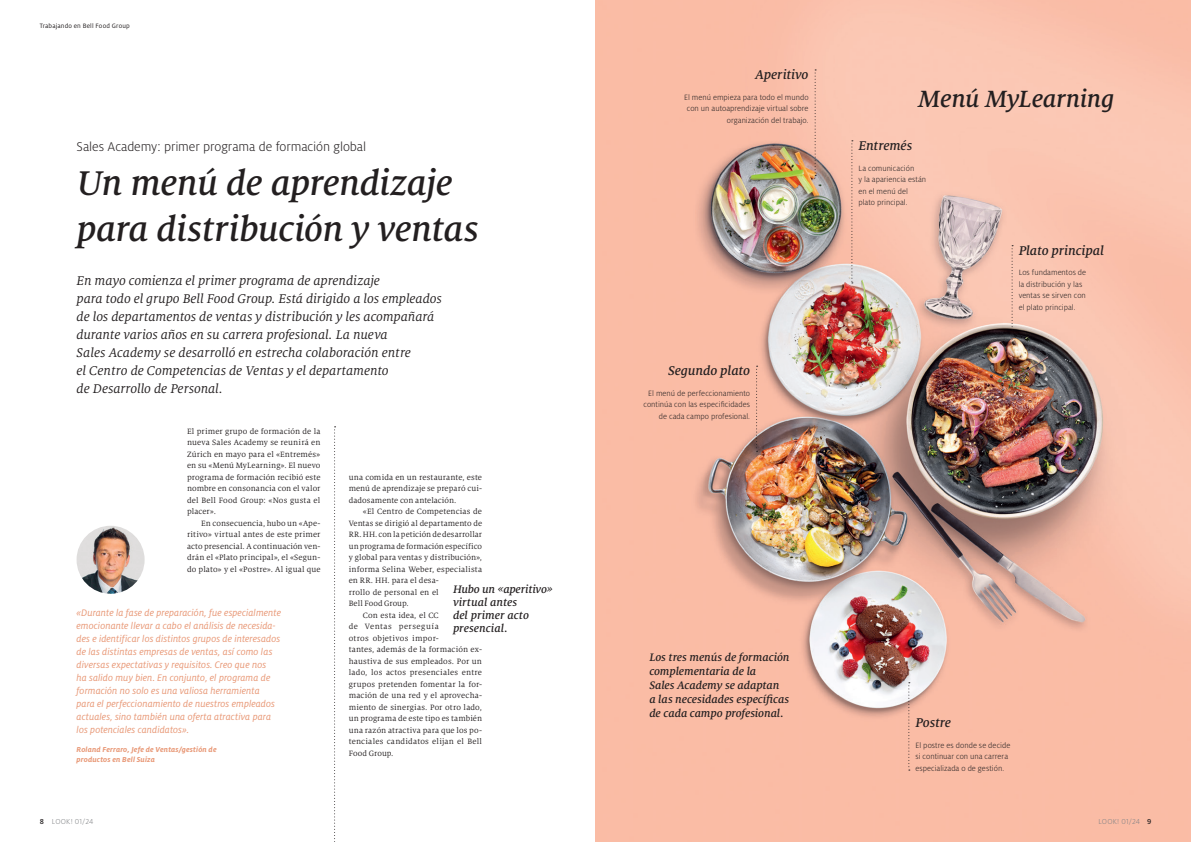
<style>
.page{position:relative;width:1191px;height:842px;background:#fff}
.page>*{position:absolute;margin:0;border:0;box-sizing:border-box;transform-origin:0 0}
.t1{font:italic 500 38px/46px "Milo Serif Pro";letter-spacing:-.015em;color:#231f20}
.t2{font:italic 500 26px "Milo Serif Pro";letter-spacing:-.015em;color:#231f20}
.t3{font:italic 14px/18px "Milo Serif Pro";letter-spacing:-.005em;color:#231f20}
.t4{font:italic 500 14px "Milo Serif Pro";letter-spacing:-.01em;color:#231f20}
.t5{font:300 14px "Milo Pro";letter-spacing:-.005em;color:#231f20}
.t6{font:italic 500 12px/14px "Milo Serif Pro";letter-spacing:-.005em;color:#231f20}
.t7{font:italic 10.5px/13px "Milo Pro";letter-spacing:.005em;color:#e89775}
.t8{font:8.5px/11.5px "Milo Serif Pro";letter-spacing:.015em;color:#231f20;text-align:justify}
.t9{font:300 8.5px/11.5px "Milo Pro";letter-spacing:.005em;color:#231f20}
.t10{font:8.5px "Milo Serif Pro";letter-spacing:.065em;color:#231f20}
.t11{font:italic 700 8px/10px "Milo Pro";letter-spacing:.02em;color:#e89775}
.t12{font:300 8px "Milo Pro";letter-spacing:.025em;color:#808285}
.t13{font:7px "Milo Pro";letter-spacing:.02em;color:#231f20}
.s1{font-weight:500;color:#231f20}
</style>
<div class="page">
<img style="left:595px;top:0;width:596px;height:842px">
<img style="left:77px;top:526px;width:68px;height:68px;border-radius:34px">
<svg style="left:851px;top:140px;width:2px;height:143px"></svg>
<svg style="left:814px;top:69px;width:2px;height:107px"></svg>
<svg style="left:756px;top:366px;width:1px;height:86px"></svg>
<svg style="left:908px;top:682px;width:2px;height:88px"></svg>
<svg style="left:1011px;top:245px;width:2px;height:98px"></svg>
<svg style="left:334px;top:426px;width:1px;height:416px"></svg>
<p class="t13" style="left:40px;top:22px;width:92px">Trabajando en Bell Food Group</p>
<h3 class="t5" style="left:77px;top:139px;width:291px">Sales Academy: primer programa de formación global</h3>
<h1 class="t1" style="left:77px;top:160px;width:404px">Un menú de aprendizaje para distribución y ventas</h1>
<p class="t3" style="left:77px;top:271px;width:367px">En mayo comienza el primer programa de aprendizaje<br>para todo el grupo Bell Food Group. Está dirigido a los empleados de los departamentos de ventas y distribución y les acompañará durante varios años en su carrera profesional. La nueva<br>Sales Academy se desarrolló en estrecha colaboración entre<br>el Centro de Competencias de Ventas y el departamento<br>de Desarrollo de Personal.</p>
<p class="t8" style="left:187px;top:425px;width:135px">El primer grupo de formación de la nueva Sales Academy se reunirá en Zúrich en mayo para el «Entremés» en su «Menú MyLearning». El nuevo programa de formación recibió este nombre en consonancia con el valor del Bell Food Group: «Nos gusta el placer».</p>
<p class="t8" style="left:187px;top:517px;width:135px;text-indent:14px">En consecuencia, hubo un «Ape&shy;ritivo» virtual antes de este primer acto presencial. A continuación ven&shy;drán el «Plato principal», el «Segun&shy;do plato» y el «Postre». Al igual que</p>
<h3 class="t6" style="left:453px;top:583px;width:101px;line-height:13px">Hubo un «aperitivo» virtual antes<br>del primer acto presencial.</h3>
<p class="t8" style="left:349px;top:471px;width:135px">una comida en un restaurante, este menú de aprendizaje se preparó cui&shy;dadosamente con antelación.</p>
<p class="t8" style="left:363px;top:506px;width:121px">«El Centro de Competencias de</p>
<p class="t8" style="left:349px;top:517px;width:135px">Ventas se dirigió al departamento de</p>
<p class="t8" style="left:349px;top:529px;width:135px">RR. HH. con la petición de desarrollar</p>
<p class="t8" style="left:349px;top:540px;width:135px">un programa de formación específico</p>
<p class="t8" style="left:349px;top:552px;width:135px">y global para ventas y distribución»,</p>
<p class="t8" style="left:349px;top:563px;width:135px">informa Selina Weber, especialista</p>
<p class="t8" style="left:349px;top:575px;width:91px">en RR. HH. para el desa-</p>
<p class="t8" style="left:349px;top:586px;width:92px">rrollo de personal en el</p>
<p class="t8" style="left:349px;top:598px;width:61px">Bell Food Group.</p>
<p class="t8" style="left:363px;top:609px;width:77px">Con esta idea, el CC</p>
<p class="t10" style="left:349px;top:622px;width:92px">de Ventas perseguía</p>
<p class="t8" style="left:349px;top:632px;width:92px">otros objetivos impor-</p>
<p class="t8" style="left:349px;top:644px;width:135px">tantes, además de la formación ex-</p>
<p class="t8" style="left:349px;top:655px;width:135px">haustiva de sus empleados. Por un</p>
<p class="t8" style="left:349px;top:667px;width:135px">lado, los actos presenciales entre</p>
<p class="t8" style="left:349px;top:678px;width:135px">grupos pretenden fomentar la for-</p>
<p class="t8" style="left:349px;top:690px;width:135px">mación de una red y el aprovecha-</p>
<p class="t8" style="left:349px;top:701px;width:135px">miento de sinergias. Por otro lado,</p>
<p class="t8" style="left:349px;top:713px;width:135px">un programa de este tipo es también</p>
<p class="t8" style="left:349px;top:724px;width:135px">una razón atractiva para que los po-</p>
<p class="t8" style="left:349px;top:736px;width:135px">tenciales candidatos elijan el Bell</p>
<p class="t8" style="left:349px;top:747px;width:46px">Food Group.</p>
<p class="t7" style="left:77px;top:606px;width:206px">«Durante la fase de preparación, fue especialmente emocionante llevar a cabo el análisis de necesida&shy;des e identificar los distintos grupos de interesados de las distintas empresas de ventas, así como las diversas expectativas y requisitos. Creo que nos<br>ha salido muy bien. En conjunto, el programa de formación no solo es una valiosa herramienta<br>para el perfeccionamiento de nuestros empleados actuales, sino también una oferta atractiva para los potenciales candidatos».</p>
<p class="t11" style="left:77px;top:744px;width:142px">Roland Ferraro, Jefe de Ventas/gestión de productos en Bell Suiza</p>
<h3 class="t4" style="left:755px;top:67px;width:55px">Aperitivo</h3>
<p class="t9" style="left:684px;top:91px;width:126px;text-align:right">El menú empieza para todo el mundo con un autoaprendizaje virtual sobre organización del trabajo.</p>
<h3 class="t4" style="left:668px;top:363px;width:83px">Segundo plato</h3>
<p class="t9" style="left:643px;top:388px;width:108px;text-align:right">El menú de perfeccionamiento continúa con las especificidades de cada campo profesional.</p>
<h2 class="t2" style="left:918px;top:84px;width:198px">Menú MyLearning</h2>
<h3 class="t4" style="left:858px;top:138px;width:55px">Entremés</h3>
<p class="t9" style="left:858px;top:162px;width:69px">La comunicación<br>y la apariencia están en el menú del plato principal.</p>
<h3 class="t4" style="left:1018px;top:243px;width:87px">Plato principal</h3>
<p class="t9" style="left:1018px;top:267px;width:69px">Los fundamentos de la distribución y las ventas se sirven con el plato principal.</p>
<h3 class="t6" style="left:649px;top:650px;width:142px">Los tres menús de formación complementaria de la<br>Sales Academy se adaptan<br>a las necesidades específicas de cada campo profesional.</h3>
<h3 class="t4" style="left:915px;top:715px;width:37px">Postre</h3>
<p class="t9" style="left:915px;top:739px;width:96px">El postre es donde se decide si continuar con una carrera especializada o de gestión.</p>
<p class="t12" style="left:40px;top:817px;width:55px"><span class="s1">8</span> LOOK! 01/24</p>
<p class="t12" style="left:1098px;top:817px;width:54px">LOOK! 01/24 <span class="s1">9</span></p>
</div>
